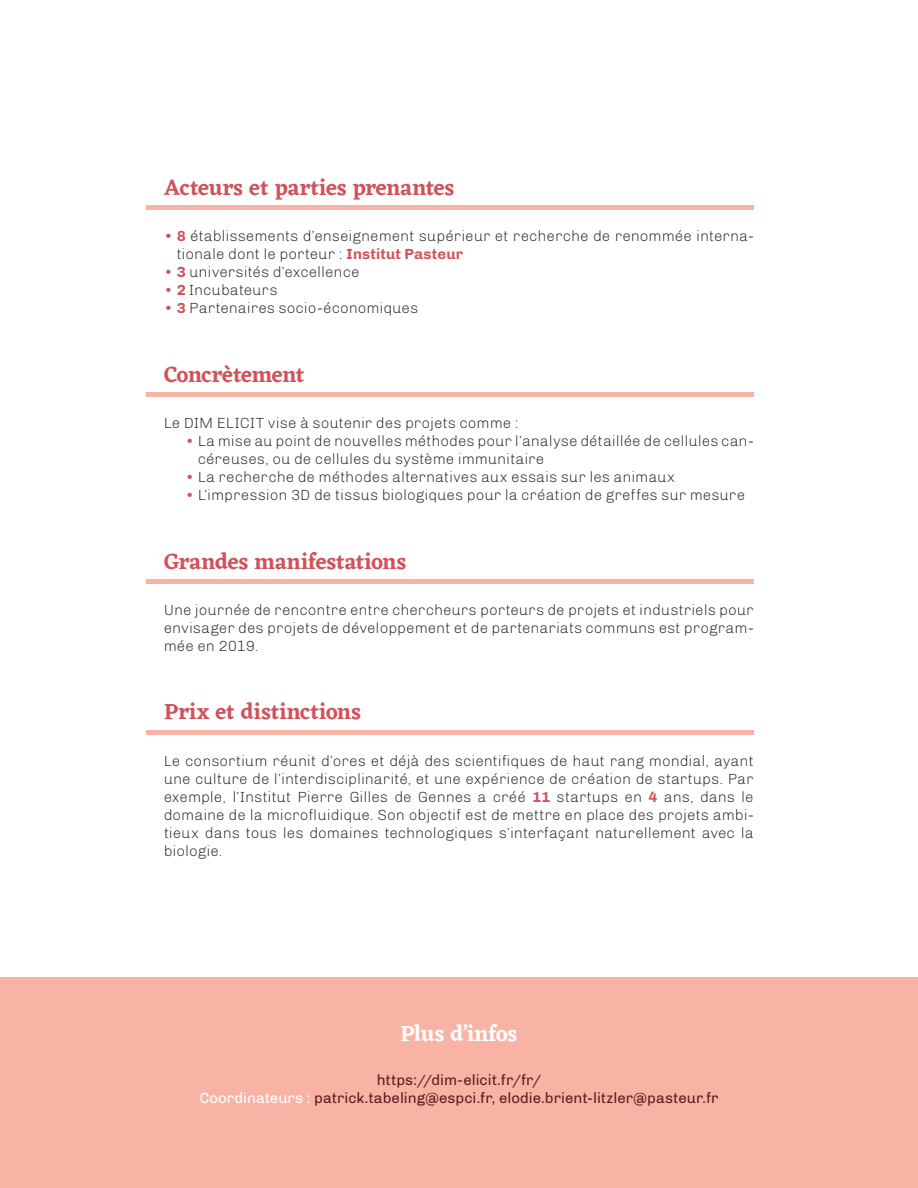
<style>
.page{position:relative;width:918px;height:1188px;background:#fff}
.page>*{position:absolute;margin:0;border:0;box-sizing:border-box;transform-origin:0 0}
.t1{font:600 22.5px "Eczar";letter-spacing:-.01em;color:#d0535b}
.t2{font:600 22.5px "Eczar";letter-spacing:-.01em;color:#fff}
.t3{font:300 15px/18px "Chivo";letter-spacing:.01em;color:#231f20;text-align:justify}
.t4{font:15px/18px "Chivo";letter-spacing:.005em;color:#621a21;text-align:center}
.s1{color:#d0535b}
.s2{font-weight:700;color:#d0535b}
.s3{color:#fff}
</style>
<div class="page">
<div style="left:0;top:978px;width:918px;height:210px;background:#f9b3a5"></div>
<hr style="left:146px;top:730px;width:608px;height:4px;background:#f9b3a5">
<div style="left:146px;top:579px;width:608px;height:5px;background:#f9b3a5"></div>
<div style="left:146px;top:392px;width:608px;height:5px;background:#f9b3a5"></div>
<div style="left:146px;top:205px;width:608px;height:5px;background:#f9b3a5"></div>
<h1 class="t1" style="left:164px;top:174px;width:292px">Acteurs et parties prenantes</h1>
<p class="t3" style="left:177px;top:227px;width:579px;text-indent:-13px"><span class="s1">•</span> <span class="s2">8</span> établissements d’enseignement supérieur et recherche de renommée interna&shy;tionale dont le porteur : <span class="s2">Institut Pasteur</span></p>
<p class="t3" style="left:164px;top:263px;width:197px"><span class="s1">•</span> <span class="s2">3</span> universités d’excellence</p>
<p class="t3" style="left:164px;top:281px;width:115px"><span class="s1">•</span> <span class="s2">2</span> Incubateurs</p>
<p class="t3" style="left:164px;top:299px;width:256px"><span class="s1">•</span> <span class="s2">3</span> Partenaires socio-économiques</p>
<h1 class="t1" style="left:164px;top:361px;width:142px">Concrètement</h1>
<p class="t3" style="left:164px;top:414px;width:356px">Le DIM ELICIT vise à soutenir des projets comme :</p>
<p class="t3" style="left:198px;top:432px;width:557px;text-indent:-13px"><span class="s1">•</span> La mise au point de nouvelles méthodes pour l’analyse détaillée de cellules can&shy;céreuses, ou de cellules du système immunitaire</p>
<p class="t3" style="left:185px;top:468px;width:491px"><span class="s1">•</span> La recherche de méthodes alternatives aux essais sur les animaux</p>
<p class="t3" style="left:185px;top:486px;width:562px"><span class="s1">•</span> L’impression 3D de tissus biologiques pour la création de greffes sur mesure</p>
<h1 class="t1" style="left:164px;top:548px;width:244px">Grandes manifestations</h1>
<p class="t3" style="left:164px;top:601px;width:591px">Une journée de rencontre entre chercheurs porteurs de projets et industriels pour envisager des projets de développement et de partenariats communs est program&shy;mée en 2019.</p>
<h1 class="t1" style="left:164px;top:698px;width:199px">Prix et distinctions</h1>
<p class="t3" style="left:164px;top:752px;width:591px">Le consortium réunit d’ores et déjà des scientifiques de haut rang mondial, ayant une culture de l’interdisciplinarité, et une expérience de création de startups. Par exemple, l’Institut Pierre Gilles de Gennes a créé <span class="s2">11</span> startups en <span class="s2">4</span> ans, dans le domaine de la microfluidique. Son objectif est de mettre en place des projets ambi&shy;tieux dans tous les domaines technologiques s’interfaçant naturellement avec la biologie.</p>
<h1 class="t2" style="left:401px;top:1020px;width:118px">Plus d’infos</h1>
<p class="t4" style="left:199px;top:1071px;width:521px">https://dim-elicit.fr/fr/<br><span class="s3">Coordinateurs :</span> patrick.tabeling@espci.fr, elodie.brient-litzler@pasteur.fr</p>
</div>
